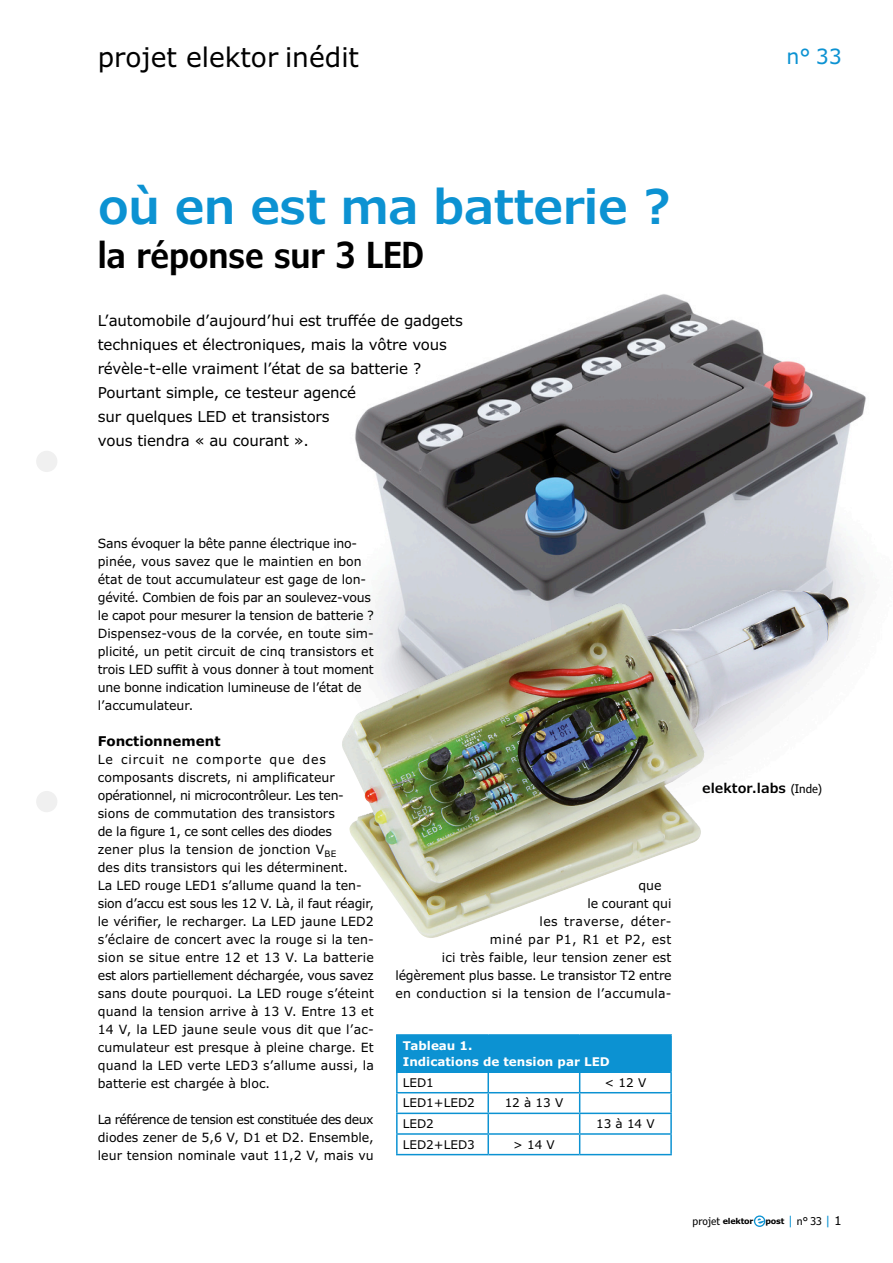
<style>
.page{position:relative;width:893px;height:1263px;background:#fff}
.page>*{position:absolute;margin:0;border:0;box-sizing:border-box;transform-origin:0 0}
.t1{font:600 48px "Verdana Pro";letter-spacing:-.02em;color:#0c92d2}
.subtitle{font:600 condensed 36px "Verdana Pro";color:#000}
.t2{font:27px "Verdana Pro";color:#000}
.t3{font:21px "Verdana Pro";color:#0c92d2}
.summary{font:15px/24px "Verdana Pro";letter-spacing:-.01em;color:#000}
.author{font:600 13.5px "Verdana Pro";color:#000}
.paragraph_heading{font:700 13.5px "Verdana Pro";color:#000}
.bodytext{font:12.75px/18px "Verdana Pro";color:#000}
.bodytext-2{font:12.75px "Verdana Pro";letter-spacing:.02em;color:#000}
.bodytext-3{font:12.75px "Verdana Pro";letter-spacing:.035em;color:#000}
.bodytext-4{font:12.75px "Verdana Pro";letter-spacing:.04em;color:#000}
.text_frame_text{font:12px "Verdana Pro";color:#000}
.text_frame_heading{font:700 12px/16.5px "Verdana Pro";color:#fff}
.t4{font:condensed 10.8px "Verdana Pro";color:#000}
.t5{font:700 8.1px "Verdana Pro";letter-spacing:-.025em;color:#000}
.s1{font-weight:400;font-stretch:condensed;font-size:12px}
.s2{font-stretch:normal;font-size:12.15px;color:#0c92d2}
.s3{font-stretch:normal}
.s4{font-stretch:normal;font-size:12.15px}
</style>
<div class="page">
<div style="left:36px;top:451px;width:21px;height:21px;background:#f0f0f0;border-radius:50%"></div>
<div style="left:36px;top:791px;width:21px;height:21px;background:#f0f0f0;border-radius:50%"></div>
<svg style="left:754px;top:1215px;width:11px;height:12px"></svg>
<svg style="left:755px;top:1217px;width:9px;height:9px"></svg>
<img style="left:355px;top:294px;width:515px;height:331px">
<div style="left:397px;top:1035px;width:274px;height:37px;background:#0c92d2"></div>
<hr style="left:396px;top:1034px;width:92px;height:2px;background:#0c92d2">
<hr style="left:396px;top:1036px;width:2px;height:35px;background:#0c92d2">
<hr style="left:488px;top:1034px;width:92px;height:2px;background:#0c92d2">
<hr style="left:580px;top:1034px;width:92px;height:2px;background:#0c92d2">
<hr style="left:670px;top:1036px;width:2px;height:35px;background:#0c92d2">
<hr style="left:396px;top:1071px;width:92px;height:2px;background:#0c92d2">
<hr style="left:488px;top:1071px;width:92px;height:2px;background:#0c92d2">
<hr style="left:580px;top:1071px;width:92px;height:2px;background:#0c92d2">
<hr style="left:396px;top:1092px;width:92px;height:1px;background:#0c92d2">
<hr style="left:488px;top:1092px;width:92px;height:1px;background:#0c92d2">
<hr style="left:580px;top:1092px;width:92px;height:1px;background:#0c92d2">
<hr style="left:396px;top:1112px;width:92px;height:2px;background:#0c92d2">
<hr style="left:488px;top:1112px;width:92px;height:2px;background:#0c92d2">
<hr style="left:580px;top:1112px;width:92px;height:2px;background:#0c92d2">
<hr style="left:396px;top:1133px;width:92px;height:2px;background:#0c92d2">
<svg style="left:396px;top:1073px;width:2px;height:81px"></svg>
<hr style="left:488px;top:1133px;width:92px;height:2px;background:#0c92d2">
<svg style="left:487px;top:1073px;width:2px;height:81px"></svg>
<hr style="left:580px;top:1133px;width:92px;height:2px;background:#0c92d2">
<svg style="left:579px;top:1073px;width:1px;height:81px"></svg>
<svg style="left:670px;top:1073px;width:2px;height:81px"></svg>
<hr style="left:396px;top:1154px;width:92px;height:1px;background:#0c92d2">
<hr style="left:488px;top:1154px;width:92px;height:1px;background:#0c92d2">
<hr style="left:580px;top:1154px;width:92px;height:1px;background:#0c92d2">
<img style="left:342px;top:590px;width:509px;height:348px">
<h3 class="t2" style="left:98px;top:40px;width:263px">projet elektor inédit</h3>
<h3 class="t3" style="left:786px;top:43px;width:57px">n° 33</h3>
<p class="t1" style="left:98px;top:175px;width:574px">où en est ma batterie ?</p>
<p class="subtitle" style="left:98px;top:232px;width:328px">la réponse sur 3 LED</p>
<p class="summary" style="left:98px;top:308px;width:367px">L’automobile d’aujourd’hui est truffée de gadgets techniques et électroniques, mais la vôtre vous révèle-t-elle vraiment l’état de sa batterie ?<br>Pourtant simple, ce testeur agencé<br>sur quelques LED et transistors<br>vous tiendra « au courant ».</p>
<p class="bodytext" style="left:98px;top:535px;width:278px">Sans évoquer la bête panne électrique ino&shy;pinée, vous savez que le maintien en bon état de tout accumulateur est gage de lon&shy;gévité. Combien de fois par an soulevez-vous le capot pour mesurer la tension de batterie ?<br>Dispensez-vous de la corvée, en toute sim&shy;plicité, un petit circuit de cinq transistors et trois LED suffit à vous donner à tout moment une bonne indication lumineuse de l’état de l’accumulateur.</p>
<p class="paragraph_heading" style="left:98px;top:732px;width:124px">Fonctionnement</p>
<p class="bodytext" style="left:98px;top:751px;width:252px">Le circuit ne comporte que des composants discrets, ni amplificateur opérationnel, ni microcontrôleur. Les ten&shy;sions de commutation des transistors de la figure 1, ce sont celles des diodes zener plus la tension de jonction V<sub>BE </sub>des dits transistors qui les déterminent.</p>
<p class="bodytext" style="left:98px;top:877px;width:278px">La LED rouge LED1 s’allume quand la ten&shy;sion d’accu est sous les 12 V. Là, il faut réagir, le vérifier, le recharger. La LED jaune LED2 s’éclaire de concert avec la rouge si la ten&shy;sion se situe entre 12 et 13 V. La batterie est alors partiellement déchargée, vous savez sans doute pourquoi. La LED rouge s’éteint quand la tension arrive à 13 V. Entre 13 et 14 V, la LED jaune seule vous dit que l’ac&shy;cumulateur est presque à pleine charge. Et quand la LED verte LED3 s’allume aussi, la batterie est chargée à bloc.</p>
<p class="bodytext" style="left:98px;top:1111px;width:278px;text-align:justify">La référence de tension est constituée des deux diodes zener de 5,6 V, D1 et D2. Ensemble, leur tension nominale vaut 11,2 V, mais vu</p>
<p class="author" style="left:702px;top:779px;width:121px">elektor.labs <span class="s1">(Inde)</span></p>
<p class="bodytext" style="left:638px;top:877px;width:25px">que</p>
<p class="bodytext" style="left:587px;top:895px;width:85px">le courant qui</p>
<p class="bodytext-4" style="left:539px;top:913px;width:134px">les traverse, déter-</p>
<p class="bodytext-3" style="left:490px;top:931px;width:183px">miné par P1, R1 et P2, est</p>
<p class="bodytext" style="left:442px;top:949px;width:231px">ici très faible, leur tension zener est</p>
<p class="bodytext" style="left:395px;top:967px;width:278px">légèrement plus basse. Le transistor T2 entre</p>
<p class="bodytext-2" style="left:395px;top:985px;width:278px">en conduction si la tension de l’accumula-</p>
<p class="text_frame_heading" style="left:403px;top:1037px;width:209px">Tableau 1.<br>Indications de tension par LED</p>
<p class="text_frame_text" style="left:403px;top:1075px;width:33px">LED1</p>
<p class="text_frame_text" style="left:604px;top:1075px;width:43px">&lt; 12 V</p>
<p class="text_frame_text" style="left:403px;top:1095px;width:74px">LED1+LED2</p>
<p class="text_frame_text" style="left:505px;top:1095px;width:60px">12 à 13 V</p>
<p class="text_frame_text" style="left:403px;top:1116px;width:33px">LED2</p>
<p class="text_frame_text" style="left:596px;top:1116px;width:60px">13 à 14 V</p>
<p class="text_frame_text" style="left:403px;top:1137px;width:74px">LED2+LED3</p>
<p class="text_frame_text" style="left:513px;top:1137px;width:43px">&gt; 14 V</p>
<p class="t4" style="left:692px;top:1214px;width:29px">projet</p>
<p class="t5" style="left:723px;top:1216px;width:32px">elektor</p>
<p class="t5" style="left:765px;top:1216px;width:20px">post</p>
<p class="t4" style="left:788px;top:1214px;width:56px"><span class="s2">|</span> n<span class="s3">°</span> 33 <span class="s2">|</span> <span class="s4">1</span></p>
</div>
